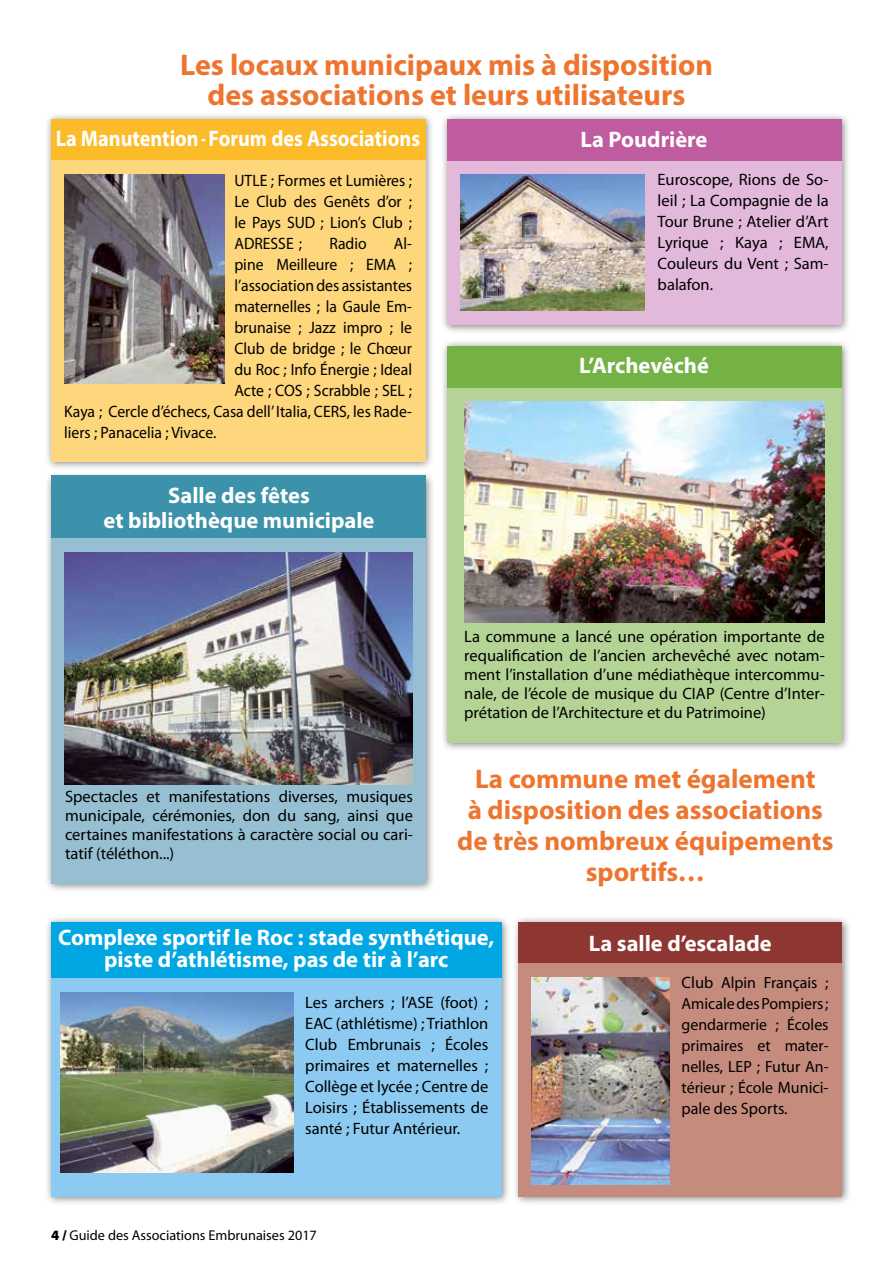
<style>
.page{position:relative;width:893px;height:1263px;background:#fff}
.page>*{position:absolute;margin:0;border:0;box-sizing:border-box;transform-origin:0 0}
.t1{font:700 30px/30px "Myriad Pro";color:#ee7530;text-align:center}
.t2{font:700 27px/31px "Myriad Pro";color:#ee7530;text-align:center}
.t3{font:700 22.5px/25.8px "Myriad Pro";color:#fff;text-align:center}
.t4{font:700 22.5px "Myriad Pro";color:#fff;scale:.9 1}
.t5{font:16.5px/21px "Myriad Pro";color:#000;text-align:justify}
.t6{font:16.5px/21px "Myriad Pro";color:#000;text-align:justify;scale:.95 1}
.t7{font:16.2px/21px "Myriad Pro";color:#000;text-align:justify}
.t8{font:14.25px "Myriad Pro";color:#000}
.s1{font-weight:900}
.s2{font-size:16.5px}
</style>
<div class="page">
<div style="left:44px;top:113px;width:390px;height:358px;background:#000;opacity:.5"></div>
<div style="left:51px;top:120px;width:374px;height:342px;background:#fed67b"></div>
<div style="left:512px;top:915px;width:339px;height:291px;background:#000;opacity:.5"></div>
<div style="left:519px;top:922px;width:323px;height:275px;background:#c58c7d"></div>
<div style="left:44px;top:915px;width:467px;height:291px;background:#000;opacity:.5"></div>
<div style="left:51px;top:922px;width:451px;height:275px;background:#8ccaf1"></div>
<div style="left:44px;top:471px;width:391px;height:422px;background:#000;opacity:.5"></div>
<div style="left:51px;top:478px;width:374px;height:405px;background:#96bfd1"></div>
<div style="left:51px;top:120px;width:374px;height:40px;background:#fcbb28"></div>
<div style="left:51px;top:476px;width:375px;height:62px;background:#3b92aa"></div>
<div style="left:51px;top:922px;width:451px;height:56px;background:#00a7e3"></div>
<div style="left:440px;top:340px;width:411px;height:413px;background:#000;opacity:.5"></div>
<div style="left:447px;top:346px;width:395px;height:397px;background:#b4d496"></div>
<div style="left:440px;top:113px;width:411px;height:222px;background:#000;opacity:.5"></div>
<div style="left:447px;top:120px;width:395px;height:205px;background:#e2b9da"></div>
<div style="left:447px;top:120px;width:395px;height:41px;background:#bf5b9f"></div>
<div style="left:447px;top:346px;width:395px;height:42px;background:#74b246"></div>
<img style="left:64px;top:175px;width:161px;height:208px">
<img style="left:531px;top:978px;width:139px;height:206px">
<img style="left:64px;top:552px;width:348px;height:232px">
<img style="left:464px;top:401px;width:361px;height:222px">
<img style="left:460px;top:175px;width:185px;height:135px">
<img style="left:61px;top:992px;width:232px;height:180px">
<div style="left:519px;top:922px;width:323px;height:41px;background:#8e3631"></div>
<h1 class="t1" style="left:180px;top:49px;width:534px">Les locaux municipaux mis à disposition des associations et leurs utilisateurs</h1>
<h3 class="t4" style="left:56px;top:124px;width:406px">La Manutention - Forum des Associations</h3>
<p class="t6" style="left:234px;top:170px;width:189px">UTLE ; Formes et Lumières ; Le Club des Genêts d’or ; le Pays SUD ; Lion’s Club ; ADRESSE ;</p>
<p class="t6" style="left:329px;top:233px;width:41px">Radio</p>
<p class="t6" style="left:394px;top:233px;width:21px">Al-</p>
<p class="t6" style="left:234px;top:254px;width:189px">pine Meilleure ; EMA ;</p>
<p class="t6" style="left:234px;top:275px;width:189px">l’association des assistantes</p>
<p class="t6" style="left:234px;top:296px;width:189px">maternelles ; la Gaule Em-</p>
<p class="t6" style="left:234px;top:317px;width:189px">brunaise ; Jazz impro ; le</p>
<p class="t6" style="left:234px;top:338px;width:189px">Club de bridge ; le Chœur</p>
<p class="t6" style="left:234px;top:359px;width:189px">du Roc ; Info Énergie ; Ideal</p>
<p class="t6" style="left:234px;top:380px;width:189px">Acte ; COS ; Scrabble ; SEL ;</p>
<p class="t6" style="left:64px;top:401px;width:368px">Kaya ; Cercle d’échecs, Casa dell’ Italia, CERS, les Rade-</p>
<p class="t6" style="left:64px;top:422px;width:162px">liers ; Panacelia ; Vivace.</p>
<h3 class="t3" style="left:104px;top:481px;width:272px">Salle des fêtes<br>et bibliothèque municipale</h3>
<h3 class="t3" style="left:581px;top:126px;width:128px">La Poudrière</h3>
<p class="t5" style="left:658px;top:169px;width:173px">Euroscope, Rions de So&shy;leil ; La Compagnie de la Tour Brune ; Atelier d’Art Lyrique ; Kaya ; EMA, Couleurs du Vent ; Sam&shy;balafon.</p>
<h3 class="t3" style="left:579px;top:352px;width:131px">L’Archevêché</h3>
<p class="t5" style="left:65px;top:787px;width:349px;line-height:18.9px">Spectacles et manifestations diverses, musiques municipale, cérémonies, don du sang, ainsi que certaines manifestations à caractère social ou cari&shy;tatif (téléthon...)</p>
<p class="t5" style="left:464px;top:627px;width:362px;line-height:19px">La commune a lancé une opération importante de requalification de l’ancien archevêché avec notam&shy;ment l’installation d’une médiathèque intercommu&shy;nale, de l’école de musique du CIAP (Centre d’Inter&shy;prétation de l’Architecture et du Patrimoine)</p>
<h2 class="t2" style="left:457px;top:762px;width:378px">La commune met également<br>à disposition des associations de très nombreux équipements sportifs…</h2>
<h3 class="t3" style="left:58px;top:925px;width:438px;line-height:22.5px">Complexe sportif le Roc : stade synthétique, piste d’athlétisme, pas de tir à l’arc</h3>
<h3 class="t3" style="left:589px;top:930px;width:184px">La salle d’escalade</h3>
<p class="t5" style="left:305px;top:993px;width:185px">Les archers ; l’ASE (foot) ; EAC (athlétisme) ; Triathlon Club Embrunais ; Écoles primaires et maternelles ; Collège et lycée ; Centre de Loisirs ; Établissements de santé ; Futur Antérieur.</p>
<p class="t8" style="left:51px;top:1227px;width:267px"><span class="s1">4 /</span> Guide des Associations Embrunaises 2017</p>
<p class="t7" style="left:681px;top:972px;width:149px"><span class="s2">Clu</span>b Alpin Français ; Amicale des Pompiers ; gendarmerie ; Écoles primaires et mater&shy;nelles, LEP ; Futur An&shy;térieur ; École <span class="s2">Munici-</span></p>
<p class="t5" style="left:681px;top:1098px;width:108px">pale des Sports.</p>
</div>
